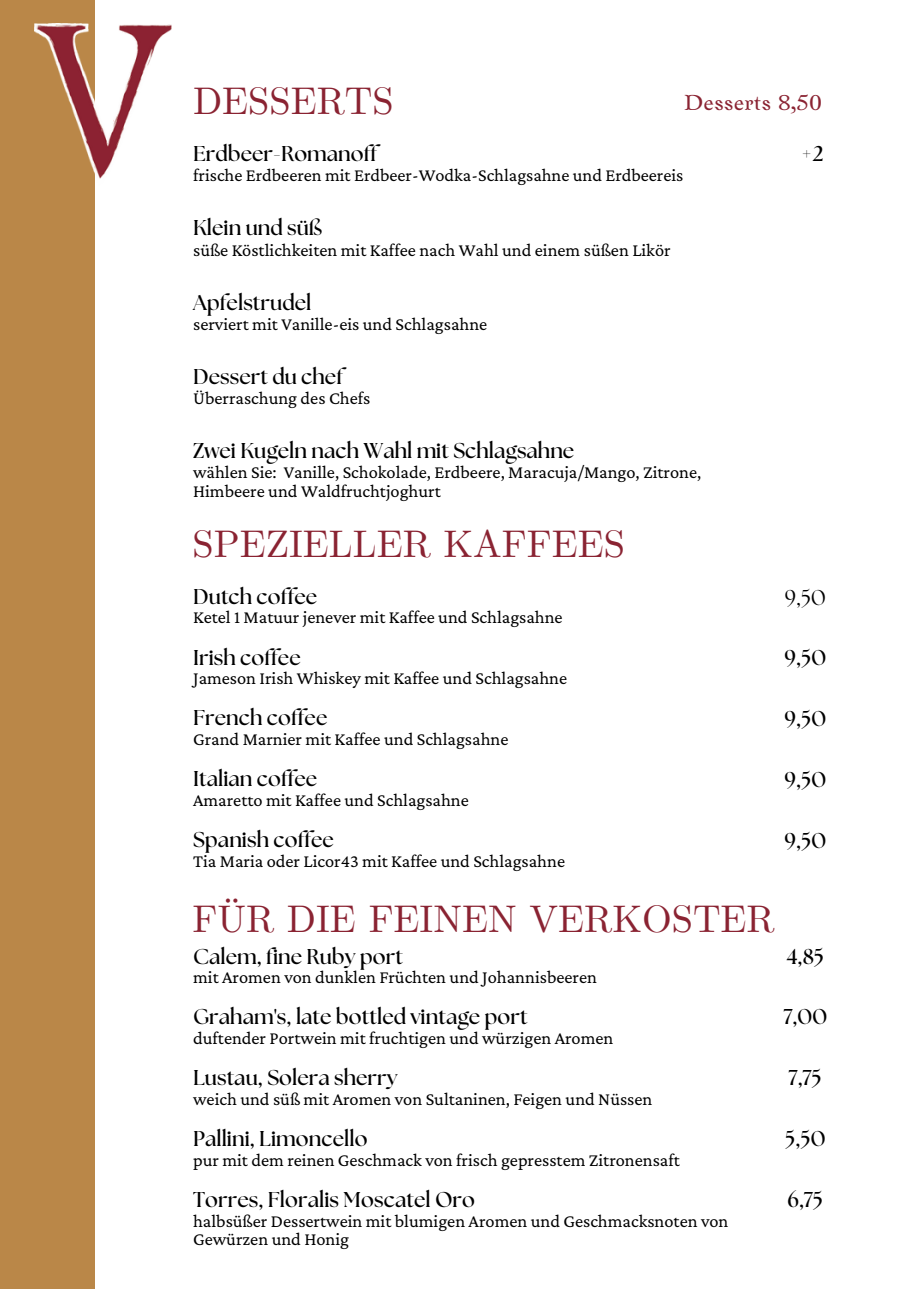
<style>
.page{position:relative;width:918px;height:1289px;background:#fff}
.page>*{position:absolute;margin:0;border:0;box-sizing:border-box;transform-origin:0 0}
.t1{font:38.25px "CMU Serif";color:#8a2332}
.t2{font:700 21.45px "The Seasons";color:#000}
.t3{font:21.45px "Zenaida";color:#8a2332}
.t4{font:21.45px "The Seasons";color:#000}
.t5{font:18.3px/18.3px "Crimson Pro";color:#000}
</style>
<div class="page">
<div style="left:0;top:0;width:95px;height:1288px;background:#ba8748"></div>
<img style="left:34px;top:23px;width:137px;height:156px">
<p class="t1" style="left:193px;top:78px;width:202px">DESSERTS</p>
<p class="t3" style="left:685px;top:89px;width:139px">Desserts 8,50</p>
<p class="t2" style="left:193px;top:144px;width:186px">Erdbeer-Romanoff</p>
<h3 class="t5" style="left:193px;top:166px;width:492px">frische Erdbeeren mit Erdbeer-Wodka-Schlagsahne und Erdbeereis</h3>
<p class="t2" style="left:193px;top:218px;width:131px">Klein und süß</p>
<p class="t5" style="left:193px;top:240px;width:479px">süße Köstlichkeiten mit Kaffee nach Wahl und einem süßen Likör</p>
<p class="t2" style="left:193px;top:292px;width:120px">Apfelstrudel</p>
<p class="t5" style="left:193px;top:314px;width:296px">serviert mit Vanille-eis und Schlagsahne</p>
<p class="t2" style="left:193px;top:367px;width:152px">Dessert du chef</p>
<p class="t5" style="left:193px;top:389px;width:179px">Überraschung des Chefs</p>
<p class="t2" style="left:193px;top:441px;width:383px">Zwei Kugeln nach Wahl mit Schlagsahne</p>
<p class="t5" style="left:193px;top:463px;width:510px">wählen Sie: Vanille, Schokolade, Erdbeere, Maracuja/Mango, Zitrone,</p>
<p class="t5" style="left:193px;top:481px;width:249px">Himbeere und Waldfruchtjoghurt</p>
<p class="t2" style="left:801px;top:143px;width:24px">+2</p>
<p class="t1" style="left:193px;top:521px;width:434px">SPEZIELLER KAFFEES</p>
<h2 class="t2" style="left:193px;top:586px;width:126px">Dutch coffee</h2>
<p class="t5" style="left:193px;top:607px;width:371px">Ketel 1 Matuur jenever mit Kaffee und Schlagsahne</p>
<p class="t2" style="left:193px;top:647px;width:109px">Irish coffee</p>
<p class="t5" style="left:193px;top:668px;width:376px">Jameson Irish Whiskey mit Kaffee und Schlagsahne</p>
<p class="t2" style="left:193px;top:708px;width:136px">French coffee</p>
<p class="t5" style="left:193px;top:729px;width:317px">Grand Marnier mit Kaffee und Schlagsahne</p>
<p class="t2" style="left:193px;top:769px;width:126px">Italian coffee</p>
<p class="t5" style="left:193px;top:790px;width:277px">Amaretto mit Kaffee und Schlagsahne</p>
<p class="t2" style="left:193px;top:829px;width:142px">Spanish coffee</p>
<p class="t5" style="left:193px;top:851px;width:373px">Tia Maria oder Licor43 mit Kaffee und Schlagsahne</p>
<p class="t1" style="left:193px;top:895px;width:584px">FÜR DIE FEINEN VERKOSTER</p>
<p class="t2" style="left:193px;top:946px;width:212px">Calem, fine Ruby port</p>
<h2 class="t5" style="left:193px;top:967px;width:405px">mit Aromen von dunklen Früchten und Johannisbeeren</h2>
<h2 class="t2" style="left:193px;top:1007px;width:336px">Graham's, late bottled vintage port</h2>
<h2 class="t5" style="left:193px;top:1028px;width:422px">duftender Portwein mit fruchtigen und würzigen Aromen</h2>
<h2 class="t2" style="left:193px;top:1067px;width:206px">Lustau, Solera sherry</h2>
<h3 class="t5" style="left:193px;top:1089px;width:461px">weich und süß mit Aromen von Sultaninen, Feigen und Nüssen</h3>
<p class="t2" style="left:193px;top:1128px;width:176px">Pallini, Limoncello</p>
<p class="t5" style="left:193px;top:1150px;width:488px">pur mit dem reinen Geschmack von frisch gepresstem Zitronensaft</p>
<p class="t2" style="left:193px;top:1189px;width:284px">Torres, Floralis Moscatel Oro</p>
<p class="t5" style="left:193px;top:1210px;width:537px">halbsüßer Dessertwein mit blumigen Aromen und Geschmacksnoten von<br>Gewürzen und Honig</p>
<h2 class="t4" style="left:785px;top:587px;width:42px">9,50</h2>
<h2 class="t2" style="left:785px;top:648px;width:43px">9,50</h2>
<h2 class="t2" style="left:785px;top:709px;width:43px">9,50</h2>
<h2 class="t2" style="left:785px;top:770px;width:43px">9,50</h2>
<h2 class="t2" style="left:785px;top:830px;width:43px">9,50</h2>
<p class="t2" style="left:787px;top:946px;width:39px">4,85</p>
<p class="t2" style="left:784px;top:1007px;width:45px">7,00</p>
<p class="t2" style="left:789px;top:1067px;width:34px">7,75</p>
<p class="t2" style="left:785px;top:1128px;width:42px">5,50</p>
<p class="t2" style="left:788px;top:1189px;width:37px">6,75</p>
</div>
